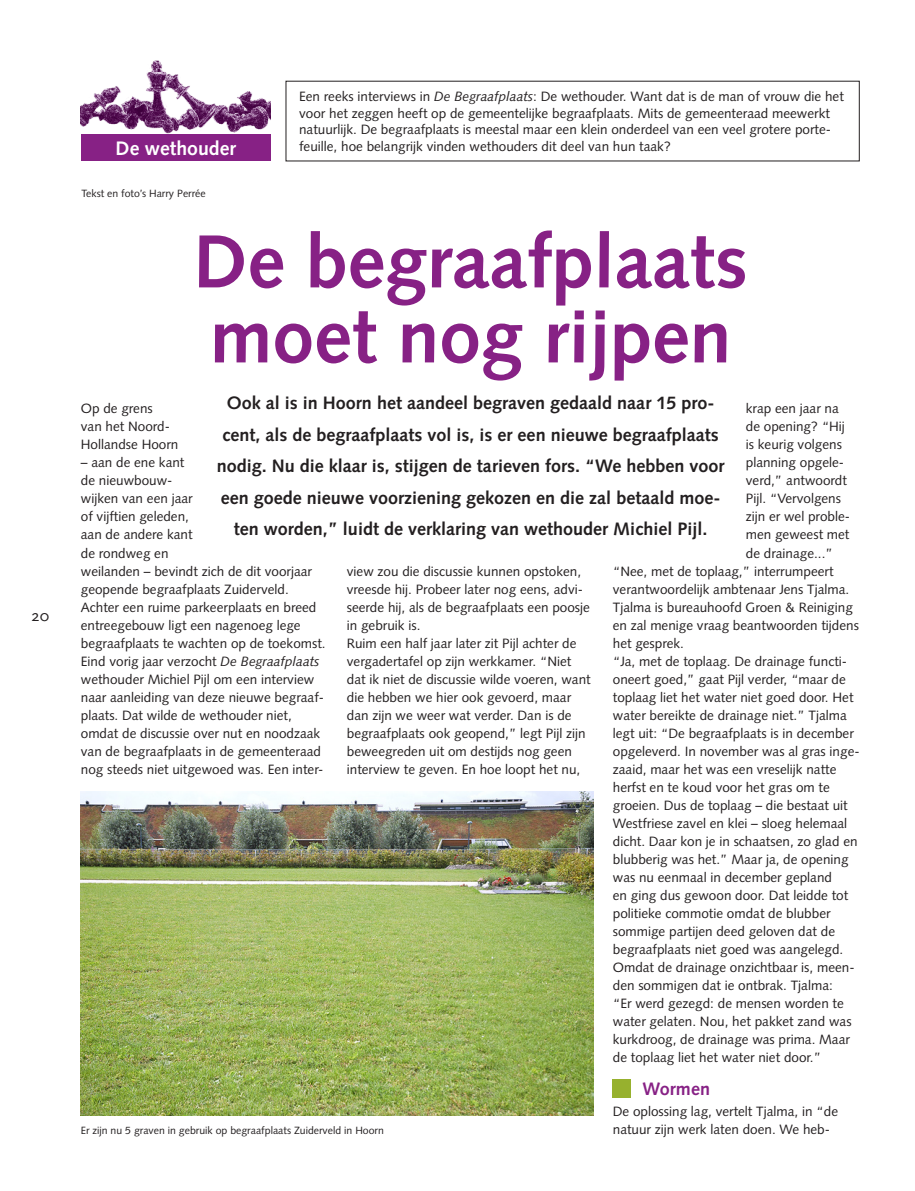
<style>
.page{position:relative;width:915px;height:1191px;background:#fff}
.page>*{position:absolute;margin:0;border:0;box-sizing:border-box;transform-origin:0 0}
.kop2{font:700 75px/75px "Syntax";color:#872185}
.body{font:700 19.5px "Syntax";color:#fff}
.lead{font:700 18px/31.5px "Syntax";color:#231f20;text-align:center}
.tussenkopje{font:700 18px "Syntax";color:#872185}
.t1{font:16.5px "Scala Sans Caps";color:#231f20}
.body-2{font:13.5px/18px "Syntax";color:#231f20}
.Fotobijschrift_ll{font:10.5px "Syntax";color:#231f20}
.auteur_fotograaf{font:10.5px "Syntax";color:#231f20}
.s1{font-style:italic}
</style>
<div class="page">
<img style="left:81px;top:60px;width:190px;height:74px">
<div style="left:612px;top:1079px;width:18px;height:18px;background:#97b12e"></div>
<div style="left:81px;top:134px;width:190px;height:27px;background:#872185"></div>
<img style="left:81px;top:791px;width:512px;height:324px">
<p class="t1" style="left:32px;top:606px;width:19px">20</p>
<p class="body" style="left:116px;top:137px;width:122px">De wethouder</p>
<p class="auteur_fotograaf" style="left:81px;top:187px;width:126px">Tekst en foto’s Harry Perrée</p>
<p class="body-2" style="left:299px;top:89px;width:546px;line-height:16.5px">Een reeks interviews in <span class="s1">De Begraafplaats</span>: De wethouder. Want dat is de man of vrouw die het voor het zeggen heeft op de gemeentelijke begraafplaats. Mits de gemeenteraad meewerkt natuurlijk. De begraafplaats is meestal maar een klein onderdeel van een veel grotere porte&shy;feuille, hoe belangrijk vinden wethouders dit deel van hun taak?</p>
<p class="kop2" style="left:193px;top:224px;width:556px">De begraafplaats moet nog rijpen</p>
<p class="lead" style="left:216px;top:387px;width:509px">Ook al is in Hoorn het aandeel begraven gedaald naar 15 pro&shy;cent, als de begraafplaats vol is, is er een nieuwe begraafplaats nodig. Nu die klaar is, stijgen de tarieven fors. “We hebben voor een goede nieuwe voorziening gekozen en die zal betaald moe&shy;ten worden,” luidt de verklaring van wethouder Michiel Pijl.</p>
<p class="body-2" style="left:81px;top:400px;width:99px">Op de grens<br>van het Noord-<br>Hollandse Hoorn</p>
<p class="body-2" style="left:81px;top:454px;width:246px">– aan de ene kant<br>de nieuwbouw-<br>wijken van een jaar<br>of vijftien geleden,<br>aan de andere kant<br>de rondweg en<br>weilanden – bevindt zich de dit voorjaar geopende begraafplaats Zuiderveld.<br>Achter een ruime parkeerplaats en breed entreegebouw ligt een nagenoeg lege begraafplaats te wachten op de toekomst.<br>Eind vorig jaar verzocht <span class="s1">De Begraafplaats </span>wethouder Michiel Pijl om een interview naar aanleiding van deze nieuwe begraaf&shy;plaats. Dat wilde de wethouder niet, omdat de discussie over nut en noodzaak van de begraafplaats in de gemeenteraad nog steeds niet uitgewoed was. Een inter-</p>
<p class="body-2" style="left:745px;top:400px;width:106px">krap een jaar na de opening? “Hij is keurig volgens planning opgele&shy;verd,” antwoordt<br>Pijl. “Vervolgens zijn er wel proble&shy;men geweest met de drainage...”</p>
<p class="body-2" style="left:612px;top:562px;width:247px">“Nee, met de toplaag,” interrumpeert verantwoordelijk ambtenaar Jens Tjalma.<br>Tjalma is bureauhoofd Groen &amp; Reiniging en zal menige vraag beantwoorden tijdens het gesprek.</p>
<p class="body-2" style="left:612px;top:652px;width:248px">“Ja, met de toplaag. De drainage functi&shy;oneert goed,” gaat Pijl verder, “maar de toplaag liet het water niet goed door. Het water bereikte de drainage niet.” Tjalma legt uit: “De begraafplaats is in december opgeleverd. In november was al gras inge&shy;zaaid, maar het was een vreselijk natte herfst en te koud voor het gras om te groeien. Dus de toplaag – die bestaat uit Westfriese zavel en klei – sloeg helemaal dicht. Daar kon je in schaatsen, zo glad en blubberig was het.” Maar ja, de opening was nu eenmaal in december gepland<br>en ging dus gewoon door. Dat leidde tot politieke commotie omdat de blubber sommige partijen deed geloven dat de begraafplaats niet goed was aangelegd.<br>Omdat de drainage onzichtbaar is, meen&shy;den sommigen dat ie ontbrak. Tjalma:<br>“Er werd gezegd: de mensen worden te water gelaten. Nou, het pakket zand was kurkdroog, de drainage was prima. Maar de toplaag liet het water niet door.”</p>
<p class="tussenkopje" style="left:642px;top:1079px;width:69px">Wormen</p>
<p class="body-2" style="left:612px;top:1102px;width:227px">De oplossing lag, vertelt Tjalma, in “de natuur zijn werk laten doen. We heb-</p>
<p class="body-2" style="left:347px;top:562px;width:244px">view zou die discussie kunnen opstoken, vreesde hij. Probeer later nog eens, advi&shy;seerde hij, als de begraafplaats een poosje in gebruik is.</p>
<p class="body-2" style="left:347px;top:634px;width:245px">Ruim een half jaar later zit Pijl achter de vergadertafel op zijn werkkamer. “Niet dat ik niet de discussie wilde voeren, want die hebben we hier ook gevoerd, maar dan zijn we weer wat verder. Dan is de begraafplaats ook geopend,” legt Pijl zijn beweegreden uit om destijds nog geen interview te geven. En hoe loopt het nu,</p>
<p class="Fotobijschrift_ll" style="left:81px;top:1123px;width:304px">Er zijn nu 5 graven in gebruik op begraafplaats Zuiderveld in Hoorn</p>
</div>
